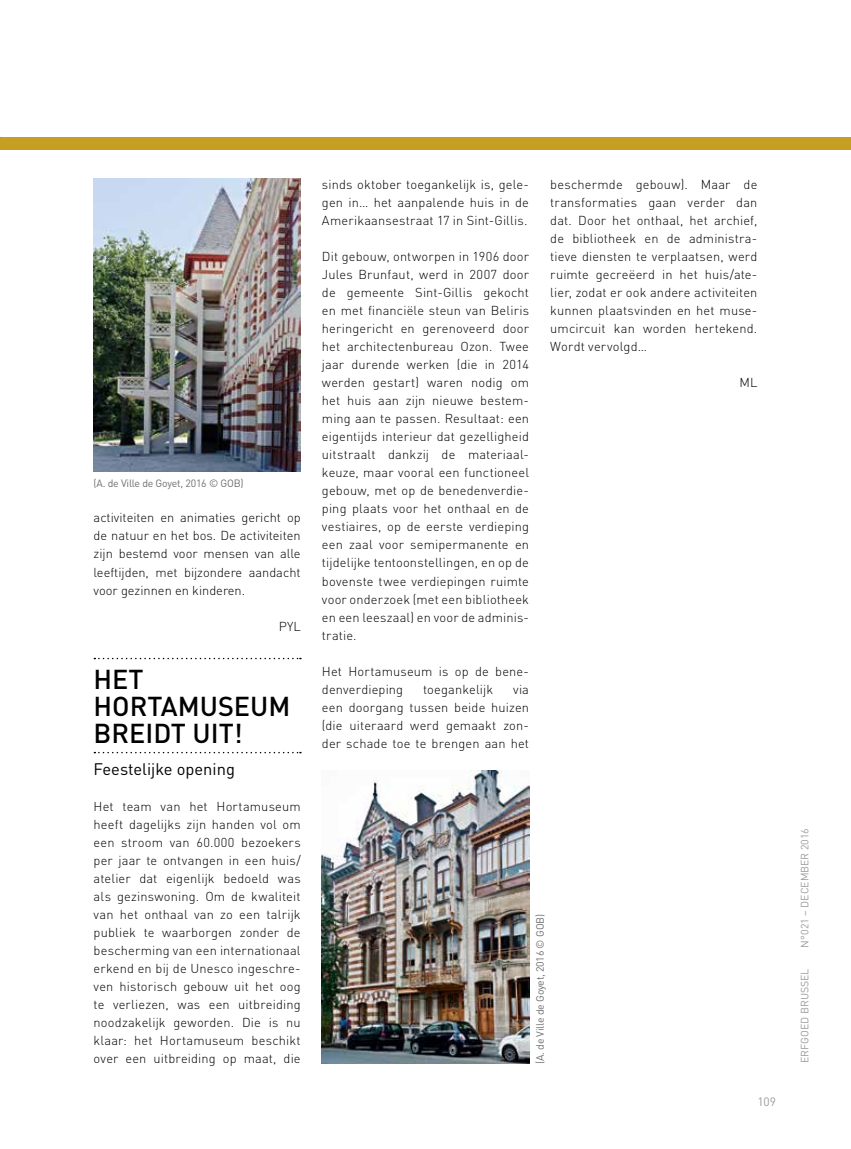
<style>
.page{position:relative;width:851px;height:1149px;background:#fff}
.page>*{position:absolute;margin:0;border:0;box-sizing:border-box;transform-origin:0 0}
.t1{font:500 27px/27px "DIN";color:#000}
.t2{font:16.5px "DIN";color:#000}
.t3{font:300 12.9px/18px "DIN";letter-spacing:.01em;color:#000;text-align:justify}
.t4{font:12px "DIN";color:#9c9c9d}
.t5{font:10.5px "DIN";letter-spacing:-.02em;color:#6e6e6e}
.t6{font:10.5px "DIN";color:#9c9c9d}
</style>
<div class="page">
<div style="left:0;top:137px;width:850px;height:13px;background:#c69e24"></div>
<svg style="left:94px;top:657px;width:207px;height:2px"></svg>
<svg style="left:94px;top:751px;width:207px;height:2px"></svg>
<img style="left:94px;top:179px;width:206px;height:292px">
<img style="left:322px;top:770px;width:207px;height:293px">
<p class="t5" style="left:94px;top:477px;width:151px">(A. de Ville de Goyet, 2016 © GOB)</p>
<p class="t3" style="left:94px;top:508px;width:208px">activiteiten en animaties gericht op de natuur en het bos. De activiteiten zijn bestemd voor mensen van alle leeftijden, met bijzondere aandacht voor gezinnen en kinderen.</p>
<p class="t3" style="left:279px;top:616px;width:23px">PYL</p>
<h1 class="t1" style="left:94px;top:664px;width:198px">HET<br>HORTAMUSEUM<br>BREIDT UIT!</h1>
<p class="t2" style="left:94px;top:758px;width:143px">Feestelijke opening</p>
<p class="t3" style="left:94px;top:796px;width:208px">Het team van het Hortamuseum heeft dagelijks zijn handen vol om een stroom van 60.000 bezoekers per jaar te ontvangen in een huis/ atelier dat eigenlijk bedoeld was als gezinswoning. Om de kwaliteit van het onthaal van zo een talrijk publiek te waarborgen zonder de bescherming van een internationaal erkend en bij de Unesco ingeschre&shy;ven historisch gebouw uit het oog te verliezen, was een uitbreiding noodzakelijk geworden. Die is nu klaar: het Hortamuseum beschikt over een uitbreiding op maat, die</p>
<p class="t3" style="left:322px;top:175px;width:208px">sinds oktober toegankelijk is, gele&shy;gen in… het aanpalende huis in de Amerikaansestraat 17 in Sint-Gillis.</p>
<p class="t3" style="left:322px;top:247px;width:208px">Dit gebouw, ontworpen in 1906 door Jules Brunfaut, werd in 2007 door de gemeente Sint-Gillis gekocht en met financiële steun van Beliris heringericht en gerenoveerd door het architectenbureau Ozon. Twee jaar durende werken (die in 2014 werden gestart) waren nodig om het huis aan zijn nieuwe bestem&shy;ming aan te passen. Resultaat: een eigentijds interieur dat gezelligheid uitstraalt dankzij de materiaal&shy;keuze, maar vooral een functioneel gebouw, met op de benedenverdie&shy;ping plaats voor het onthaal en de vestiaires, op de eerste verdieping een zaal voor semipermanente en tijdelijke tentoonstellingen, en op de bovenste twee verdiepingen ruimte voor onderzoek (met een bibliotheek en een leeszaal) en voor de adminis&shy;tratie.</p>
<p class="t3" style="left:322px;top:661px;width:208px">Het Hortamuseum is op de bene&shy;denverdieping</p>
<p class="t3" style="left:322px;top:679px;width:208px;text-indent:191px">via een doorgang tussen beide huizen (die uiteraard werd gemaakt zon&shy;der schade toe te brengen aan het</p>
<p class="t3" style="left:423px;top:679px;width:72px">toegankelijk</p>
<p class="t3" style="left:550px;top:175px;width:208px">beschermde gebouw). Maar de transformaties gaan verder dan dat. Door het onthaal, het archief, de bibliotheek en de administra&shy;tieve diensten te verplaatsen, werd ruimte gecreëerd in het huis/ate&shy;lier, zodat er ook andere activiteiten kunnen plaatsvinden en het muse&shy;umcircuit kan worden hertekend.<br>Wordt vervolgd…</p>
<p class="t3" style="left:739px;top:373px;width:19px">ML</p>
<p class="t5" style="left:533px;top:1063px;width:151px;rotate:-90deg">(A. de Ville de Goyet, 2016 © GOB)</p>
<p class="t4" style="left:757px;top:1094px;width:20px">109</p>
<p class="t6" style="left:798px;top:947px;width:121px;rotate:-90deg">N°021 – DECEMBER 2016</p>
<p class="t6" style="left:798px;top:1062px;width:96px;rotate:-90deg">ERFGOED BRUSSEL</p>
</div>
